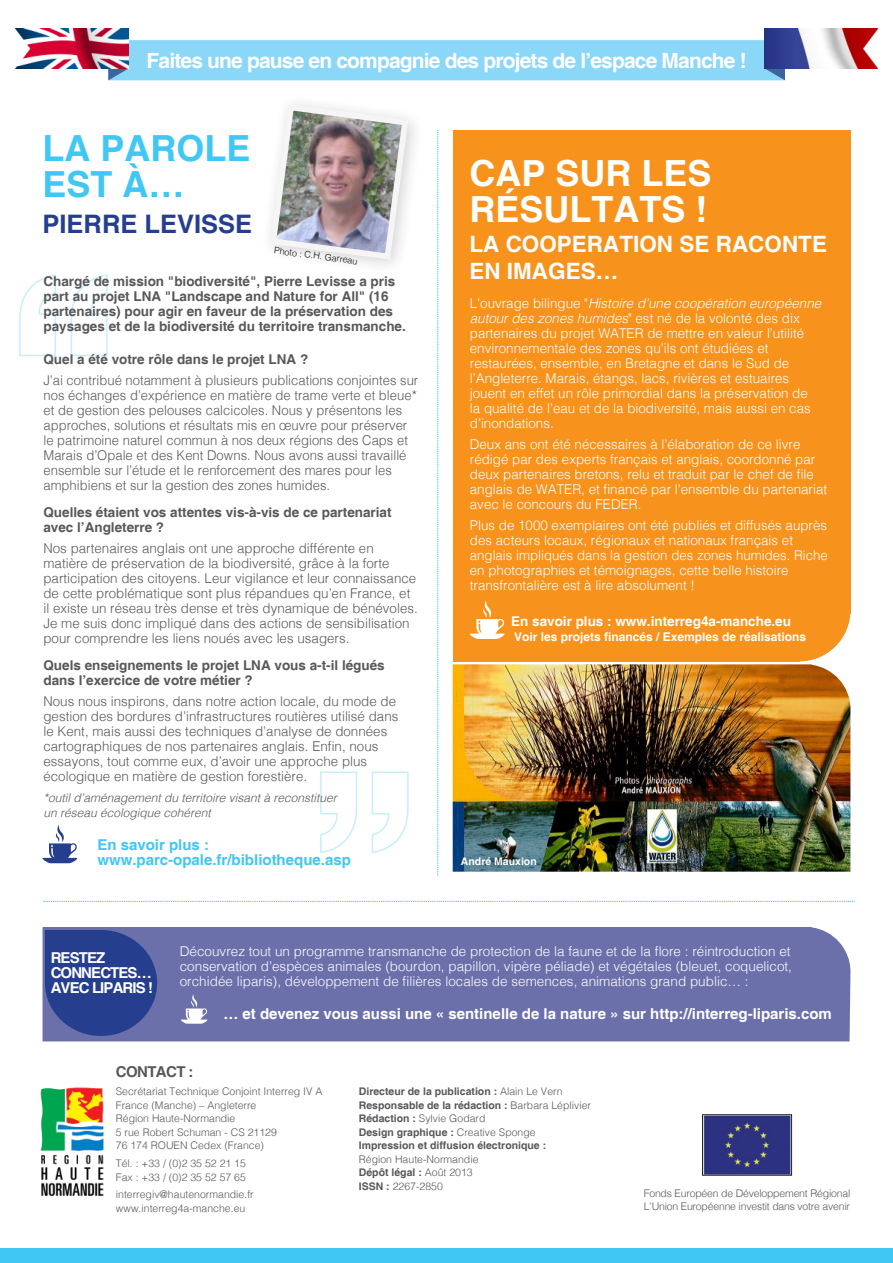
<style>
.page{position:relative;width:893px;height:1263px;background:#fff}
.page>*{position:absolute;margin:0;border:0;box-sizing:border-box;transform-origin:0 0}
.t1{font:700 36px/36px "Helvetica";color:#fff}
.t2{font:700 36px/36px "Helvetica";color:#40c7f4}
.t3{font:700 25.5px "Helvetica";color:#253f8e}
.t4{font:700 22.5px/27px "Helvetica";color:#fff}
.t5{font:700 21px "Helvetica";letter-spacing:-.04em;color:#fff}
.t6{font:700 15px "Helvetica";color:#fff}
.t7{font:700 15px "Helvetica";color:#40c7f4}
.t8{font:700 15px/15px "Helvetica";letter-spacing:-.06em;color:#fff}
.t9{font:700 15px "Helvetica";letter-spacing:-.04em;color:#57585a}
.t10{font:300 13.5px/15px "Helvetica";color:#fff}
.t11{font:300 13.5px/15px "Helvetica";color:#57585a}
.t12{font:700 13.5px/15px "Helvetica";color:#57585a}
.t13{font:700 13.5px "Helvetica";color:#fff}
.t14{font:italic 300 12px/15px "Helvetica";color:#57585a}
.t15{font:700 12px "Helvetica";color:#fff}
.t16{font:300 10.5px "Helvetica";color:#57585a}
.t17{font:700 10.5px/13.5px "Helvetica";color:#57585a}
.t18{font:300 10.5px "Helvetica";letter-spacing:-.02em;color:#57585a}
.t19{font:700 10.5px "Helvetica";color:#fff}
.t20{font:300 9px "Helvetica";color:#0c0806}
.s1{font-style:italic}
.s2{font-weight:300}
.s3{font-weight:700}
</style>
<div class="page">
<div style="left:43px;top:927px;width:807px;height:114px;background:#6b70ab"></div>
<div style="left:453px;top:130px;width:397px;height:483px;background:#f7931d"></div>
<div style="left:453px;top:519px;width:347px;height:142px;background:#f7931d"></div>
<svg style="left:800px;top:613px;width:50px;height:48px"></svg>
<svg style="left:320px;top:771px;width:89px;height:83px"></svg>
<svg style="left:19px;top:274px;width:89px;height:83px"></svg>
<div style="left:0;top:1248px;width:893px;height:15px;background:#40c7f4"></div>
<img style="left:704px;top:1116px;width:86px;height:57px">
<div style="left:702px;top:1114px;width:90px;height:61px;border:1px solid #231f20"></div>
<svg style="left:438px;top:130px;width:1px;height:746px"></svg>
<svg style="left:43px;top:901px;width:812px;height:1px"></svg>
<img style="left:270px;top:104px;width:142px;height:159px">
<svg style="left:42px;top:825px;width:36px;height:38px"></svg>
<svg style="left:470px;top:600px;width:35px;height:39px"></svg>
<svg style="left:181px;top:994px;width:27px;height:30px"></svg>
<img style="left:453px;top:664px;width:397px;height:208px">
<div style="left:108px;top:40px;width:677px;height:40px;background:#8ad7f7"></div>
<img style="left:764px;top:28px;width:114px;height:40px">
<img style="left:15px;top:28px;width:114px;height:40px">
<svg style="left:45px;top:930px;width:112px;height:106px;background:#304692"></svg>
<img style="left:40px;top:1087px;width:64px;height:109px">
<p class="t5" style="left:147px;top:48px;width:601px">Faites une pause en compagnie des projets de l’espace Manche !</p>
<p class="t2" style="left:43px;top:132px;width:210px">LA PAROLE<br>EST À…</p>
<p class="t3" style="left:43px;top:208px;width:211px">PIERRE LEVISSE</p>
<p class="t20" style="left:275px;top:244px;width:86px;rotate:8deg">Photo : C.H. Garreau</p>
<p class="t12" style="left:43px;top:274px;width:364px">Chargé de mission "biodiversité", Pierre Levisse a pris part au projet LNA "Landscape and Nature for All" (16 partenaires) pour agir en faveur de la préservation des paysages et de la biodiversité du territoire transmanche.</p>
<p class="t12" style="left:43px;top:352px;width:266px">Quel a été votre rôle dans le projet LNA ?</p>
<p class="t11" style="left:43px;top:373px;width:376px">J’ai contribué notamment à plusieurs publications conjointes sur nos échanges d’expérience en matière de trame verte et bleue* et de gestion des pelouses calcicoles. Nous y présentons les approches, solutions et résultats mis en œuvre pour préserver le patrimoine naturel commun à nos deux régions des Caps et Marais d’Opale et des Kent Downs. Nous avons aussi travaillé ensemble sur l’étude et le renforcement des mares pour les amphibiens et sur la gestion des zones humides.</p>
<p class="t12" style="left:43px;top:505px;width:350px">Quelles étaient vos attentes vis-à-vis de ce partenariat avec l’Angleterre ?</p>
<p class="t11" style="left:43px;top:541px;width:376px">Nos partenaires anglais ont une approche différente en matière de préservation de la biodiversité, grâce à la forte participation des citoyens. Leur vigilance et leur connaissance de cette problématique sont plus répandues qu’en France, et il existe un réseau très dense et très dynamique de bénévoles.<br>Je me suis donc impliqué dans des actions de sensibilisation pour comprendre les liens noués avec les usagers.</p>
<p class="t12" style="left:43px;top:659px;width:343px">Quels enseignements le projet LNA vous a-t-il légués dans l’exercice de votre métier ?</p>
<p class="t11" style="left:43px;top:694px;width:357px">Nous nous inspirons, dans notre action locale, du mode de gestion des bordures d’infrastructures routières utilisé dans le Kent, mais aussi des techniques d’analyse de données cartographiques de nos partenaires anglais. Enfin, nous essayons, tout comme eux, d’avoir une approche plus écologique en matière de gestion forestière.</p>
<p class="t14" style="left:43px;top:790px;width:295px">*outil d’aménagement du territoire visant à reconstituer un réseau écologique cohérent</p>
<p class="t7" style="left:97px;top:835px;width:113px">En savoir plus :</p>
<p class="t7" style="left:97px;top:850px;width:255px">www.parc-opale.fr/bibliotheque.asp</p>
<p class="t1" style="left:469px;top:157px;width:244px">CAP SUR LES<br>RÉSULTATS !</p>
<p class="t4" style="left:469px;top:232px;width:359px">LA COOPERATION SE RACONTE<br>EN IMAGES…</p>
<p class="t10" style="left:470px;top:295px;width:353px">L’ouvrage bilingue "<span class="s1">Histoire d’une coopération européenne autour des zones humides</span>" est né de la volonté des dix partenaires du projet WATER de mettre en valeur l’utilité environnementale des zones qu’ils ont étudiées et restaurées, ensemble, en Bretagne et dans le Sud de l’Angleterre. Marais, étangs, lacs, rivières et estuaires jouent en effet un rôle primordial dans la préservation de la qualité de l’eau et de la biodiversité, mais aussi en cas d’inondations.</p>
<p class="t10" style="left:470px;top:436px;width:359px">Deux ans ont été nécessaires à l’élaboration de ce livre rédigé par des experts français et anglais, coordonné par deux partenaires bretons, relu et traduit par le chef de file anglais de WATER, et financé par l’ensemble du partenariat avec le concours du FEDER.</p>
<p class="t10" style="left:470px;top:517px;width:360px">Plus de 1000 exemplaires ont été publiés et diffusés auprès des acteurs locaux, régionaux et nationaux français et anglais impliqués dans la gestion des zones humides. Riche en photographies et témoignages, cette belle histoire transfrontalière est à lire absolument !</p>
<p class="t13" style="left:511px;top:613px;width:281px">En savoir plus : www.interreg4a-manche.eu</p>
<p class="t15" style="left:514px;top:629px;width:294px">Voir les projets financés / Exemples de réalisations</p>
<p class="t19" style="left:461px;top:855px;width:77px">André Mauxion</p>
<p class="t8" style="left:51px;top:951px;width:104px">RESTEZ<br>CONNECTES…<br>AVEC LIPARIS !</p>
<p class="t10" style="left:180px;top:943px;width:614px;text-align:justify">Découvrez tout un programme transmanche de protection de la faune et de la flore : réintroduction et conservation d’espèces animales (bourdon, papillon, vipère péliade) et végétales (bleuet, coquelicot, orchidée liparis), développement de filières locales de semences, animations grand public… :</p>
<p class="t6" style="left:223px;top:1004px;width:610px">… et devenez vous aussi une « sentinelle de la nature » sur http://interreg-liparis.com</p>
<p class="t9" style="left:116px;top:1062px;width:79px">CONTACT :</p>
<p class="t16" style="left:116px;top:1085px;width:208px">Secrétariat Technique Conjoint Interreg IV A</p>
<p class="t16" style="left:116px;top:1099px;width:142px">France (Manche) – Angleterre</p>
<p class="t16" style="left:116px;top:1112px;width:121px">Région Haute-Normandie</p>
<p class="t16" style="left:116px;top:1126px;width:163px">5 rue Robert Schuman - CS 21129</p>
<p class="t16" style="left:116px;top:1139px;width:150px">76 174 ROUEN Cedex (France)</p>
<p class="t16" style="left:116px;top:1157px;width:132px">Tél. : +33 / (0)2 35 52 21 15</p>
<p class="t16" style="left:116px;top:1170px;width:132px">Fax : +33 / (0)2 35 52 57 65</p>
<p class="t16" style="left:116px;top:1188px;width:139px">interregiv@hautenormandie.fr</p>
<p class="t16" style="left:116px;top:1202px;width:131px">www.interreg4a-manche.eu</p>
<p class="t17" style="left:359px;top:1085px;width:205px">Directeur de la publication : <span class="s2">Alain Le Vern</span></p>
<p class="t17" style="left:359px;top:1099px;width:234px">Responsable de la rédaction : <span class="s2">Barbara Léplivier</span></p>
<p class="t16" style="left:359px;top:1112px;width:128px"><span class="s3">Rédaction :</span> Sylvie Godard</p>
<p class="t17" style="left:359px;top:1126px;width:178px">Design graphique : <span class="s2">Creative Sponge</span></p>
<p class="t17" style="left:359px;top:1139px;width:189px">Impression et diffusion électronique :<br><span class="s2">Région Haute-Normandie</span></p>
<p class="t17" style="left:359px;top:1166px;width:115px">Dépôt légal : <span class="s2">Août 2013</span></p>
<p class="t16" style="left:359px;top:1180px;width:86px"><span class="s3">ISSN :</span> 2267-2850</p>
<p class="t18" style="left:644px;top:1187px;width:208px">Fonds Européen de Développement Régional</p>
<p class="t18" style="left:644px;top:1200px;width:208px">L’Union Européenne investit dans votre avenir</p>
</div>
